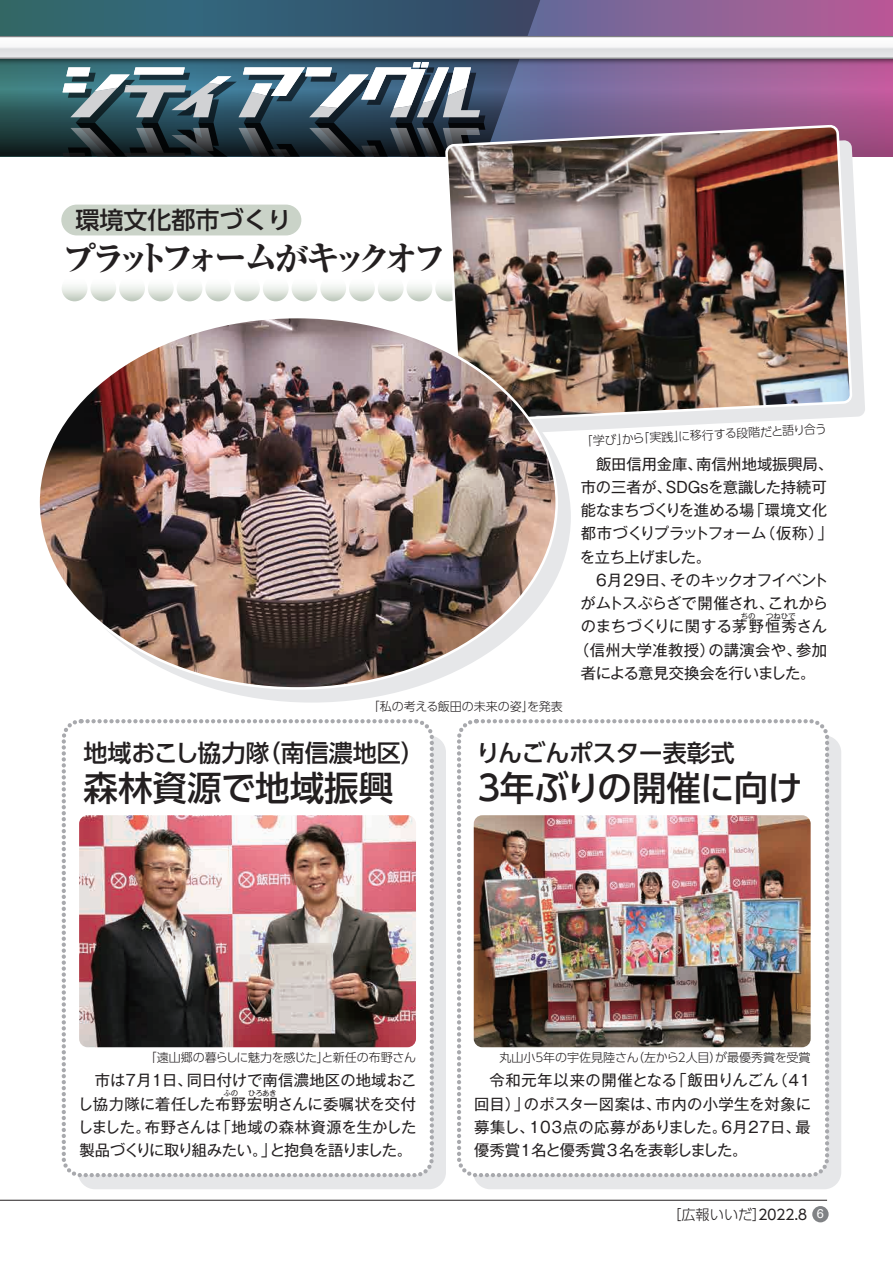
<style>
.page{position:relative;width:893px;height:1263px;background:#fff}
.page>*{position:absolute;margin:0;border:0;box-sizing:border-box;transform-origin:0 0}
.t1{font:800 34.5px "Ryumin Pro";letter-spacing:-.235em;color:#231f20}
.t2{font:500 34.5px "UD Shin Go Pro";letter-spacing:-.025em;color:#231f20}
.t3{font:500 34.5px "UD Shin Go Pro";letter-spacing:-.005em;color:#231f20}
.t4{font:500 24px "UD Shin Go Pro";color:#231f20}
.t5{font:500 24px "UD Shin Go Pro";letter-spacing:-.02em;color:#231f20}
.t6{font:15.3px/23.2px "Gothic MB101 Pro";letter-spacing:-.02em;color:#231f20}
.t7{font:15.3px "Gothic MB101 Pro";letter-spacing:-.08em;color:#231f20}
.t8{font:15.3px "Gothic MB101 Pro";letter-spacing:.025em;color:#231f20}
.t9{font:15.3px "Gothic MB101 Pro";letter-spacing:.01em;color:#231f20}
.t10{font:15.3px "Gothic MB101 Pro";letter-spacing:-.045em;color:#231f20}
.t11{font:300 14.25px "UD Shin Go Pro";color:#231f20}
.t12{font:300 12px "UD Shin Go Pro";color:#231f20}
.t13{font:300 12px "UD Shin Go Pro";letter-spacing:-.025em;color:#231f20}
.t14{font:7.5px "Gothic MB101 Pro";letter-spacing:-.035em;color:#231f20}
.s1{font-size:33px}
.s2{font-weight:400}
.s3{font-family:"Helvetica";font-weight:400;font-size:12.75px;color:#fff}
</style>
<div class="page">
<hr style="left:0;top:1200px;width:827px;height:1px;background:#231f20">
<svg style="left:0;top:0;width:893px;height:36px;background:#585e7f"></svg>
<svg style="left:0;top:36px;width:893px;height:121px;background:#7f7e92"></svg>
<svg style="left:557px;top:140px;width:308px;height:292px"></svg>
<div style="left:473px;top:735px;width:368px;height:454px;background:#e6e7e9;border-radius:17px"></div>
<div style="left:459px;top:721px;width:368px;height:454px;background:#fff;border-radius:17px"></div>
<div style="left:457px;top:719px;width:372px;height:458px;border:4px dashed #a8a9ad;border-radius:17px"></div>
<div style="left:78px;top:735px;width:368px;height:454px;background:#e6e7e9;border-radius:17px"></div>
<div style="left:64px;top:721px;width:368px;height:454px;background:#fff;border-radius:17px"></div>
<div style="left:62px;top:719px;width:372px;height:458px;border:4px dashed #a8a9ad;border-radius:17px"></div>
<svg style="left:435px;top:276px;width:26px;height:25px"></svg>
<svg style="left:406px;top:276px;width:26px;height:25px"></svg>
<svg style="left:378px;top:276px;width:26px;height:25px"></svg>
<svg style="left:349px;top:276px;width:26px;height:25px"></svg>
<svg style="left:320px;top:276px;width:26px;height:25px"></svg>
<svg style="left:292px;top:276px;width:25px;height:25px"></svg>
<svg style="left:263px;top:276px;width:26px;height:25px"></svg>
<svg style="left:234px;top:276px;width:26px;height:25px"></svg>
<svg style="left:205px;top:276px;width:26px;height:25px"></svg>
<svg style="left:177px;top:276px;width:25px;height:25px"></svg>
<svg style="left:148px;top:276px;width:26px;height:25px"></svg>
<svg style="left:119px;top:276px;width:26px;height:25px"></svg>
<svg style="left:90px;top:276px;width:26px;height:25px"></svg>
<svg style="left:62px;top:276px;width:25px;height:25px"></svg>
<img style="left:444px;top:124px;width:409px;height:297px">
<img style="left:41px;top:317px;width:516px;height:371px">
<img style="left:79px;top:815px;width:337px;height:232px">
<img style="left:474px;top:815px;width:337px;height:232px">
<div style="left:61px;top:205px;width:240px;height:30px;background:#cad3c8;border-radius:15px"></div>
<div style="left:812px;top:1206px;width:17px;height:16px;background:#808285;border-radius:50%"></div>
<h2 class="t4" style="left:75px;top:200px;width:218px">環境文化都市づくり</h2>
<h1 class="t1" style="left:62px;top:230px;width:387px">プラットフォーム<span class="s1">が</span>キックオフ</h1>
<p class="t12" style="left:368px;top:696px;width:196px">「私の考える飯田の未来の姿」を発表</p>
<p class="t12" style="left:580px;top:432px;width:248px;rotate:-3deg">「学び」から「実践」に移行する段階だと語り合う</p>
<p class="t6" style="left:580px;top:450px;width:255px;text-indent:16px">飯田信用金庫、南信州地域振興局、市の三者が、ＳＤＧｓを意識した持続可能なまちづくりを進める場「環境文化都市づくりプラットフォーム（仮称）」を立ち上げました。</p>
<p class="t7" style="left:594px;top:567px;width:236px">６月２９日、そのキックオフイベント</p>
<p class="t6" style="left:581px;top:589px;width:249px">がムトスぷらざで開催され、これから</p>
<p class="t9" style="left:581px;top:614px;width:248px">のまちづくりに関する茅野恒秀さん</p>
<p class="t8" style="left:574px;top:637px;width:255px">（信州大学准教授）の講演会や、参加</p>
<p class="t10" style="left:581px;top:660px;width:236px">者による意見交換会を行いました。</p>
<p class="t14" style="left:741px;top:610px;width:16px">ちの</p>
<p class="t14" style="left:766px;top:610px;width:31px">つねひで</p>
<h2 class="t4" style="left:84px;top:733px;width:343px">地域おこし協力隊（南信濃地区）</h2>
<h1 class="t3" style="left:84px;top:760px;width:311px">森林資源で地域振興</h1>
<h2 class="t5" style="left:476px;top:733px;width:260px">りんごんポスター表彰式</h2>
<h1 class="t2" style="left:472px;top:760px;width:332px">３年ぶりの開催に向け</h1>
<p class="t13" style="left:145px;top:1048px;width:273px">「遠山郷の暮らしに魅力を感じた」と新任の布野さん</p>
<p class="t12" style="left:499px;top:1048px;width:313px">丸山小５年の宇佐見陸さん（左から２人目）が最優秀賞を受賞</p>
<p class="t6" style="left:78px;top:1067px;width:340px;text-align:justify;text-indent:17px">市は７月１日、同日付けで南信濃地区の地域おこし協力隊に着任した布野宏明さんに委嘱状を交付しました。布野さんは「地域の森林資源を生かした製品づくりに取り組みたい。」と抱負を語りました。</p>
<p class="t6" style="left:474px;top:1067px;width:340px;text-indent:15px">令和元年以来の開催となる「飯田りんごん（４１回目）」のポスター図案は、市内の小学生を対象に募集し、１０３点の応募がありました。６月２７日、最優秀賞１名と優秀賞３名を表彰しました。</p>
<p class="t14" style="left:224px;top:1087px;width:16px">ふの</p>
<p class="t14" style="left:248px;top:1087px;width:30px">ひろあき</p>
<p class="t11" style="left:667px;top:1203px;width:158px">［広報いいだ］<span class="s2">２０2２.８</span> <span class="s3">6</span></p>
</div>
